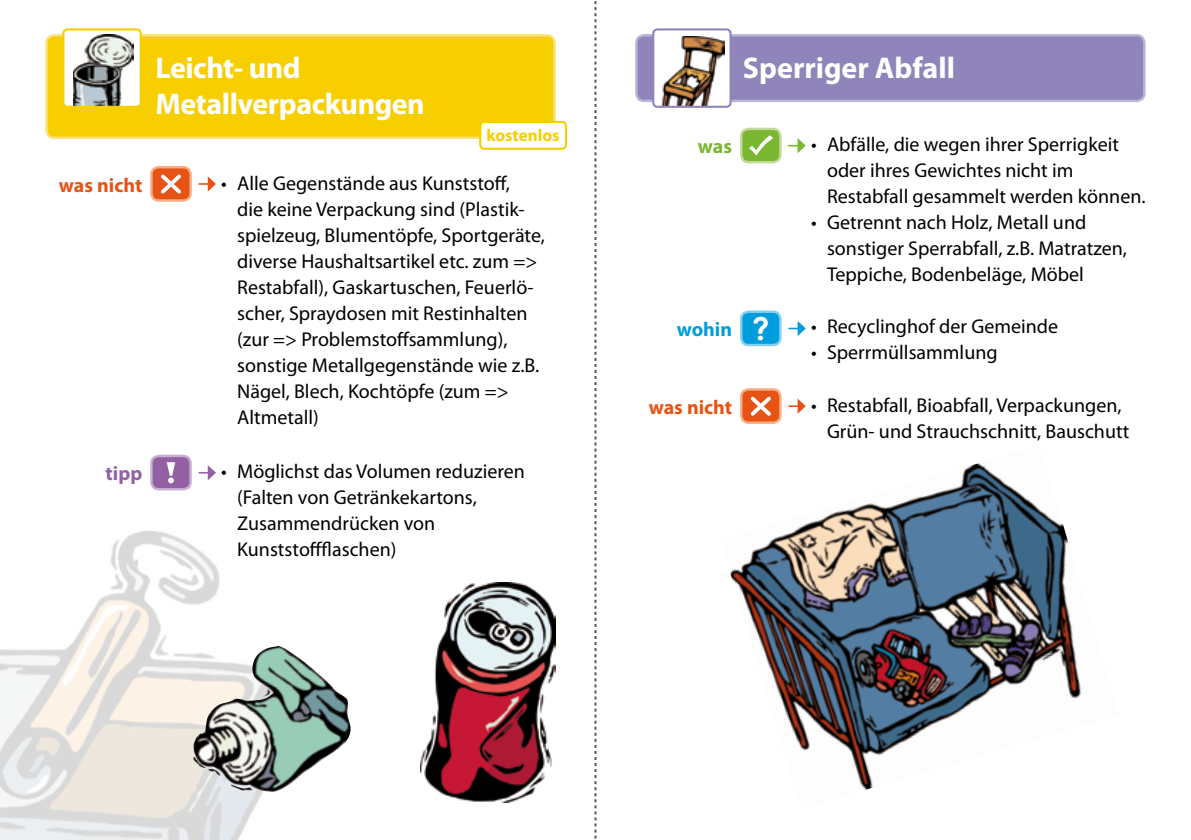
<style>
.page{position:relative;width:1191px;height:840px;background:#fff}
.page>*{position:absolute;margin:0;border:0;box-sizing:border-box;transform-origin:0 0}
.t1{font:700 30px/36px "Myriad Pro";letter-spacing:-.015em;color:#fff}
.t2{font:20px/26px "Myriad Pro";color:#000}
.t3{font:700 20px "Myriad Pro";color:#e75215}
.t4{font:700 20px "Myriad Pro";color:#009ddc}
.t5{font:700 20px "Myriad Pro";color:#9361a1}
.t6{font:700 20px "Myriad Pro";color:#7ab630}
.t7{font:700 17px "Myriad Pro";color:#f7ce00}
.s1{font-family:"Century Gothic";font-size:31px;color:#fff}
</style>
<div class="page">
<div style="left:636px;top:35px;width:508px;height:66px;background:#9085ba;border-radius:8px"></div>
<div style="left:635px;top:34px;width:510px;height:68px;border:2px solid #bcb5d7;border-radius:8px"></div>
<svg style="left:594px;top:1px;width:2px;height:838px"></svg>
<div style="left:653px;top:29px;width:77px;height:78px;background:#fff;border-radius:4px"></div>
<img style="left:661px;top:37px;width:63px;height:68px">
<div style="left:652px;top:28px;width:79px;height:80px;border:2px solid #9085ba;border-radius:4px"></div>
<img style="left:730px;top:463px;width:352px;height:327px">
<div style="left:741px;top:311px;width:39px;height:34px;background:#009ddc;border-radius:7px"></div>
<div style="left:740px;top:310px;width:41px;height:36px;border:2px solid #84cff1;border-radius:7px"></div>
<svg style="left:789px;top:321px;width:16px;height:15px"></svg>
<svg style="left:789px;top:398px;width:16px;height:15px"></svg>
<div style="left:741px;top:389px;width:39px;height:33px;background:#e75215;border-radius:7px"></div>
<div style="left:740px;top:388px;width:41px;height:35px;border:2px solid #f6af85;border-radius:7px"></div>
<svg style="left:750px;top:396px;width:21px;height:20px"></svg>
<svg style="left:788px;top:138px;width:17px;height:15px"></svg>
<div style="left:741px;top:129px;width:39px;height:33px;background:#7ab630;border-radius:7px"></div>
<div style="left:740px;top:128px;width:41px;height:35px;border:2px solid #c4da9d;border-radius:7px"></div>
<svg style="left:749px;top:135px;width:24px;height:20px"></svg>
<img style="left:0;top:531px;width:263px;height:308px">
<div style="left:47px;top:35px;width:507px;height:103px;background:#f7ce00;border-radius:8px"></div>
<div style="left:45px;top:34px;width:511px;height:105px;border:2px solid #fce182;border-radius:8px"></div>
<div style="left:63px;top:29px;width:78px;height:78px;background:#fff;border-radius:4px"></div>
<img style="left:74px;top:34px;width:60px;height:71px">
<div style="left:62px;top:28px;width:80px;height:80px;border:2px solid #f7ce00;border-radius:4px"></div>
<img style="left:420px;top:582px;width:136px;height:219px">
<svg style="left:199px;top:176px;width:17px;height:15px"></svg>
<div style="left:151px;top:167px;width:40px;height:33px;background:#e75215;border-radius:7px"></div>
<div style="left:150px;top:166px;width:42px;height:35px;border:2px solid #f6af85;border-radius:7px"></div>
<svg style="left:161px;top:174px;width:20px;height:20px"></svg>
<svg style="left:199px;top:465px;width:17px;height:15px"></svg>
<div style="left:151px;top:455px;width:40px;height:34px;background:#9361a1;border-radius:7px"></div>
<div style="left:150px;top:454px;width:42px;height:36px;border:2px solid #c7b0d3;border-radius:7px"></div>
<svg style="left:167px;top:462px;width:8px;height:21px"></svg>
<div style="left:480px;top:122px;width:86px;height:27px;background:#fff;border-radius:4px"></div>
<div style="left:479px;top:121px;width:88px;height:29px;border:2px solid #f7ce00;border-radius:4px"></div>
<img style="left:191px;top:645px;width:160px;height:147px">
<p class="t3" style="left:59px;top:172px;width:85px">was nicht</p>
<p class="t5" style="left:106px;top:460px;width:38px">tipp</p>
<h1 class="t1" style="left:155px;top:49px;width:271px">Leicht- und<br>Metallverpackungen</h1>
<p class="t7" style="left:486px;top:124px;width:75px">kostenlos</p>
<p class="t2" style="left:237px;top:169px;width:309px;text-indent:-16px">• Alle Gegenstände aus Kunststoff,<br>die keine Verpackung sind (Plastik&shy;spielzeug, Blumentöpfe, Sportgeräte, diverse Haushaltsartikel etc. zum =&gt; Restabfall), Gaskartuschen, Feuerlö&shy;scher, Spraydosen mit Restinhalten (zur =&gt; Problemstoffsammlung), sonstige Metallgegenstände wie z.B.<br>Nägel, Blech, Kochtöpfe (zum =&gt; Altmetall)</p>
<p class="t2" style="left:237px;top:457px;width:289px;text-indent:-16px">• Möglichst das Volumen reduzieren (Falten von Getränkekartons,<br>Zusammendrücken von<br>Kunststoffflaschen)</p>
<h1 class="t1" style="left:743px;top:49px;width:213px">Sperriger Abfall</h1>
<p class="t6" style="left:698px;top:133px;width:36px">was</p>
<p class="t2" style="left:827px;top:131px;width:320px;text-indent:-16px">• Abfälle, die wegen ihrer Sperrigkeit oder ihres Gewichtes nicht im<br>Restabfall gesammelt werden können.</p>
<p class="t2" style="left:827px;top:209px;width:301px;text-indent:-16px">• Getrennt nach Holz, Metall und sonstiger Sperrabfall, z.B. Matratzen,<br>Teppiche, Bodenbeläge, Möbel</p>
<p class="t2" style="left:811px;top:313px;width:249px">• Recyclinghof der Gemeinde</p>
<p class="t2" style="left:811px;top:339px;width:188px">• Sperrmüllsammlung</p>
<p class="t2" style="left:827px;top:391px;width:304px;text-indent:-16px">• Restabfall, Bioabfall, Verpackungen,<br>Grün- und Strauchschnitt, Bauschutt</p>
<p class="t4" style="left:677px;top:316px;width:94px">wohin <span class="s1">?</span></p>
<p class="t3" style="left:648px;top:394px;width:85px">was nicht</p>
</div>
